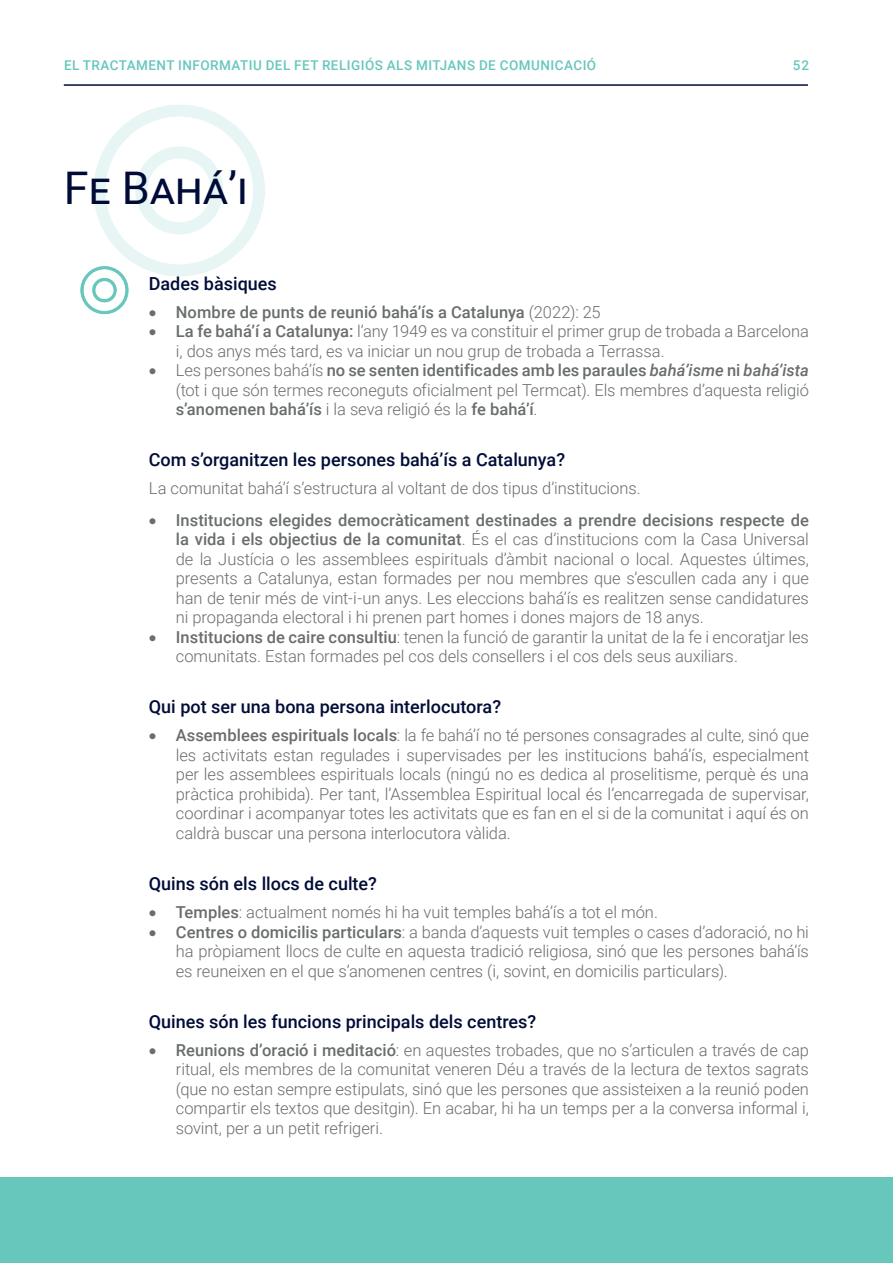
<style>
.page{position:relative;width:893px;height:1263px;background:#fff}
.page>*{position:absolute;margin:0;border:0;box-sizing:border-box;transform-origin:0 0}
.t1{font:45px "Roboto";color:#000c37}
.Normal_-_amb_separació{font:500 18px "Roboto";color:#000c37}
.t2{font:300 16.5px/19.5px "Roboto";letter-spacing:-.005em;color:#696d6e;text-align:justify}
.t3{font:500 16.5px "Roboto";letter-spacing:.005em;color:#696d6e}
.t4{font:500 13.5px "Roboto";letter-spacing:.035em;color:#67c7bd}
.s1{font-weight:300}
.s2{font-weight:500}
.s3{font-weight:500;font-style:italic}
</style>
<div class="page">
<div style="left:0;top:1178px;width:893px;height:85px;background:#67c7bd"></div>
<hr style="left:64px;top:84px;width:744px;height:2px;background:#000c37">
<img style="left:63px;top:84px;width:262px;height:192px">
<img style="left:64px;top:263px;width:76px;height:52px">
<p class="t4" style="left:64px;top:55px;width:534px">EL TRACTAMENT INFORMATIU DEL FET RELIGIÓS ALS MITJANS DE COMUNICACIÓ</p>
<p class="t4" style="left:793px;top:55px;width:18px">52</p>
<p class="t1" style="left:64px;top:156px;width:186px">Fe Bahá’i</p>
<p class="Normal_-_amb_separació" style="left:149px;top:271px;width:130px">Dades bàsiques</p>
<p class="t3" style="left:149px;top:300px;width:453px">• Nombre de punts de reunió bahá’ís a Catalunya <span class="s1">(2022): 25</span></p>
<p class="t2" style="left:176px;top:321px;width:635px;text-indent:-27px">• <span class="s2">La fe bahá’í a Catalunya:</span> l’any 1949 es va constituir el primer grup de trobada a Barcelona i, dos anys més tard, es va iniciar un nou grup de trobada a Terrassa.</p>
<p class="t2" style="left:176px;top:360px;width:635px;text-indent:-27px">• Les persones bahá’ís <span class="s2">no se senten identificades amb les paraules</span> <span class="s3">bahá’isme</span> <span class="s2">ni</span> <span class="s3">bahá’ista </span>(tot i que són termes reconeguts oficialment pel Termcat). Els membres d’aquesta religió <span class="s2">s’anomenen bahá’ís</span> i la seva religió és la <span class="s2">fe bahá’í</span>.</p>
<p class="Normal_-_amb_separació" style="left:149px;top:447px;width:418px">Com s’organitzen les persones bahá’ís a Catalunya?</p>
<p class="t2" style="left:149px;top:478px;width:493px">La comunitat bahá’í s’estructura al voltant de dos tipus d’institucions.</p>
<p class="t2" style="left:176px;top:510px;width:635px;text-indent:-27px">• <span class="s2">Institucions elegides democràticament destinades a prendre decisions respecte de la vida i els objectius de la comunitat</span>. És el cas d’institucions com la Casa Universal de la Justícia o les assemblees espirituals d’àmbit nacional o local. Aquestes últimes, presents a Catalunya, estan formades per nou membres que s’escullen cada any i que han de tenir més de vint-i-un anys. Les eleccions bahá’ís es realitzen sense candidatures ni propaganda electoral i hi prenen part homes i dones majors de 18 anys.</p>
<p class="t2" style="left:176px;top:627px;width:635px;text-indent:-27px">• <span class="s2">Institucions de caire consultiu</span>: tenen la funció de garantir la unitat de la fe i encoratjar les comunitats. Estan formades pel cos dels consellers i el cos dels seus auxiliars.</p>
<p class="Normal_-_amb_separació" style="left:149px;top:694px;width:354px">Qui pot ser una bona persona interlocutora?</p>
<p class="t2" style="left:176px;top:725px;width:635px;text-indent:-27px">• <span class="s2">Assemblees espirituals locals</span>: la fe bahá’í no té persones consagrades al culte, sinó que les activitats estan regulades i supervisades per les institucions bahá’ís, especialment per les assemblees espirituals locals (ningú no es dedica al proselitisme, perquè és una pràctica prohibida). Per tant, l’Assemblea Espiritual local és l’encarregada de supervisar, coordinar i acompanyar totes les activitats que es fan en el si de la comunitat i aquí és on caldrà buscar una persona interlocutora vàlida.</p>
<p class="Normal_-_amb_separació" style="left:149px;top:871px;width:230px">Quins són els llocs de culte?</p>
<p class="t2" style="left:149px;top:902px;width:511px">• <span class="s2">Temples</span>: actualment només hi ha vuit temples bahá’ís a tot el món.</p>
<p class="t2" style="left:176px;top:921px;width:635px;text-indent:-27px">• <span class="s2">Centres o domicilis particulars</span>: a banda d’aquests vuit temples o cases d’adoració, no hi ha pròpiament llocs de culte en aquesta tradició religiosa, sinó que les persones bahá’ís es reuneixen en el que s’anomenen centres (i, sovint, en domicilis particulars).</p>
<p class="Normal_-_amb_separació" style="left:149px;top:1008px;width:389px">Quines són les funcions principals dels centres?</p>
<p class="t2" style="left:176px;top:1039px;width:635px;text-indent:-27px">• <span class="s2">Reunions d’oració i meditació</span>: en aquestes trobades, que no s’articulen a través de cap ritual, els membres de la comunitat veneren Déu a través de la lectura de textos sagrats (que no estan sempre estipulats, sinó que les persones que assisteixen a la reunió poden compartir els textos que desitgin). En acabar, hi ha un temps per a la conversa informal i, sovint, per a un petit refrigeri.</p>
</div>
